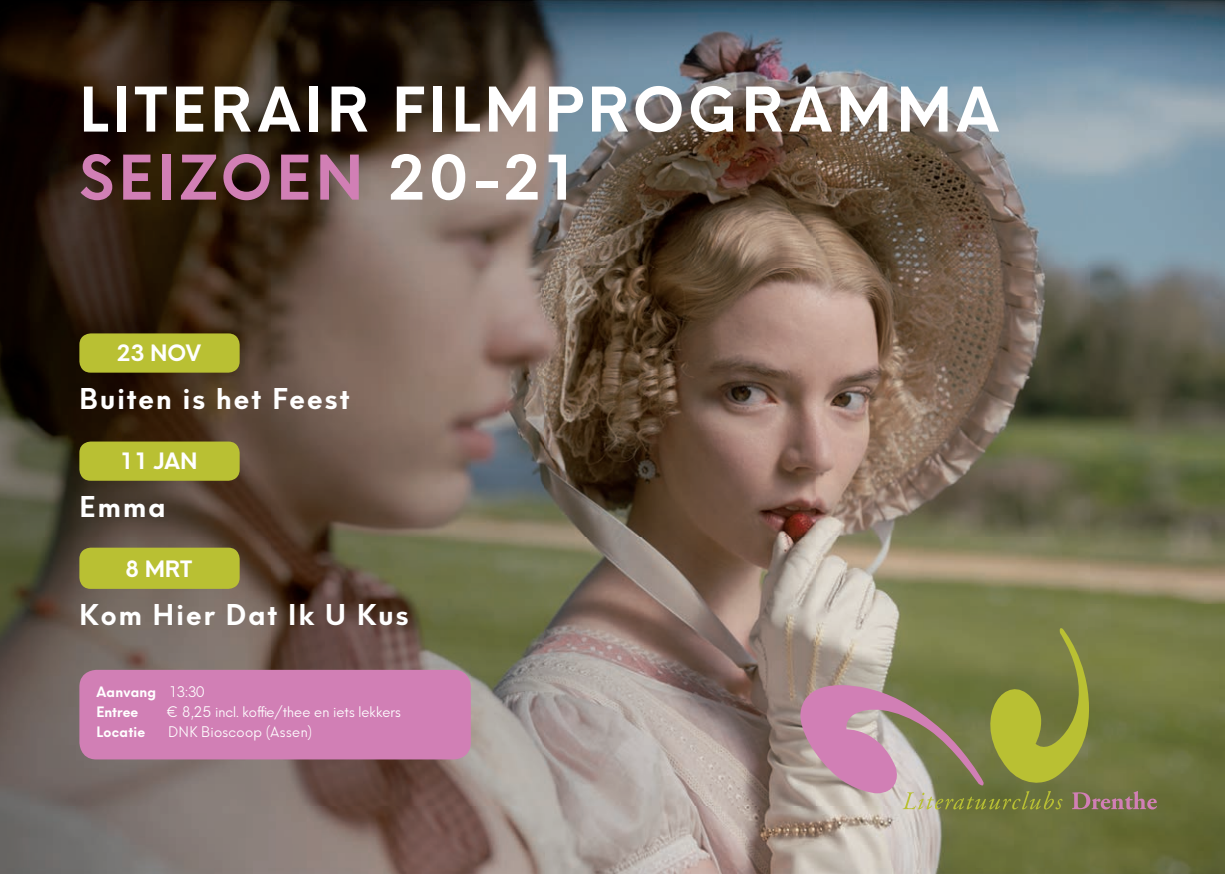
<style>
.page{position:relative;width:1225px;height:874px;background:#fff}
.page>*{position:absolute;margin:0;border:0;box-sizing:border-box;transform-origin:0 0}
.t1{font:700 60px/68px "Neue Hans Kendrick";letter-spacing:.075em;color:#fff}
.t2{font:700 28px "Neue Hans Kendrick";letter-spacing:.075em;color:#fff}
.t3{font:700 22px "Neue Hans Kendrick";color:#fff}
.t4{font:300 14px "Neue Hans Kendrick";color:#fff}
.t5{font:700 14px/20px "Neue Hans Kendrick";letter-spacing:.02em;color:#fff}
.t6{font:300 14px "Neue Hans Kendrick";letter-spacing:.02em;color:#fff}
.s1{color:#d17fb5}
.s2{font-weight:300}
</style>
<div class="page">
<img style="left:0;top:0;width:1225px;height:873px">
<div style="left:79px;top:333px;width:161px;height:39px;background:#b9c033;border-radius:11px"></div>
<div style="left:79px;top:441px;width:161px;height:39px;background:#b9c033;border-radius:11px"></div>
<div style="left:79px;top:547px;width:161px;height:41px;background:#b9c033;border-radius:11px"></div>
<svg style="left:800px;top:628px;width:357px;height:181px;background:#948b64"></svg>
<div style="left:79px;top:669px;width:392px;height:90px;background:#d17fb5;border-radius:17px"></div>
<h1 class="t1" style="left:79px;top:68px;width:921px">LITERAIR FILMPROGRAMMA<br><span class="s1">SEIZOEN</span> 20-21</h1>
<p class="t3" style="left:116px;top:332px;width:86px">23 NOV</p>
<p class="t2" style="left:79px;top:372px;width:272px">Buiten is het Feest</p>
<p class="t3" style="left:120px;top:440px;width:79px">11 JAN</p>
<p class="t2" style="left:79px;top:480px;width:87px">Emma</p>
<p class="t3" style="left:125px;top:547px;width:68px">8 MRT</p>
<p class="t2" style="left:79px;top:588px;width:331px">Kom Hier Dat Ik U Kus</p>
<p class="t5" style="left:96px;top:680px;width:110px">Aanvang <span class="s2">13:30<br></span>Entree</p>
<p class="t4" style="left:167px;top:699px;width:235px">€ 8,25 incl. koffie/thee en iets lekkers</p>
<p class="t5" style="left:96px;top:720px;width:50px">Locatie</p>
<p class="t6" style="left:168px;top:719px;width:145px">DNK Bioscoop (Assen)</p>
</div>
